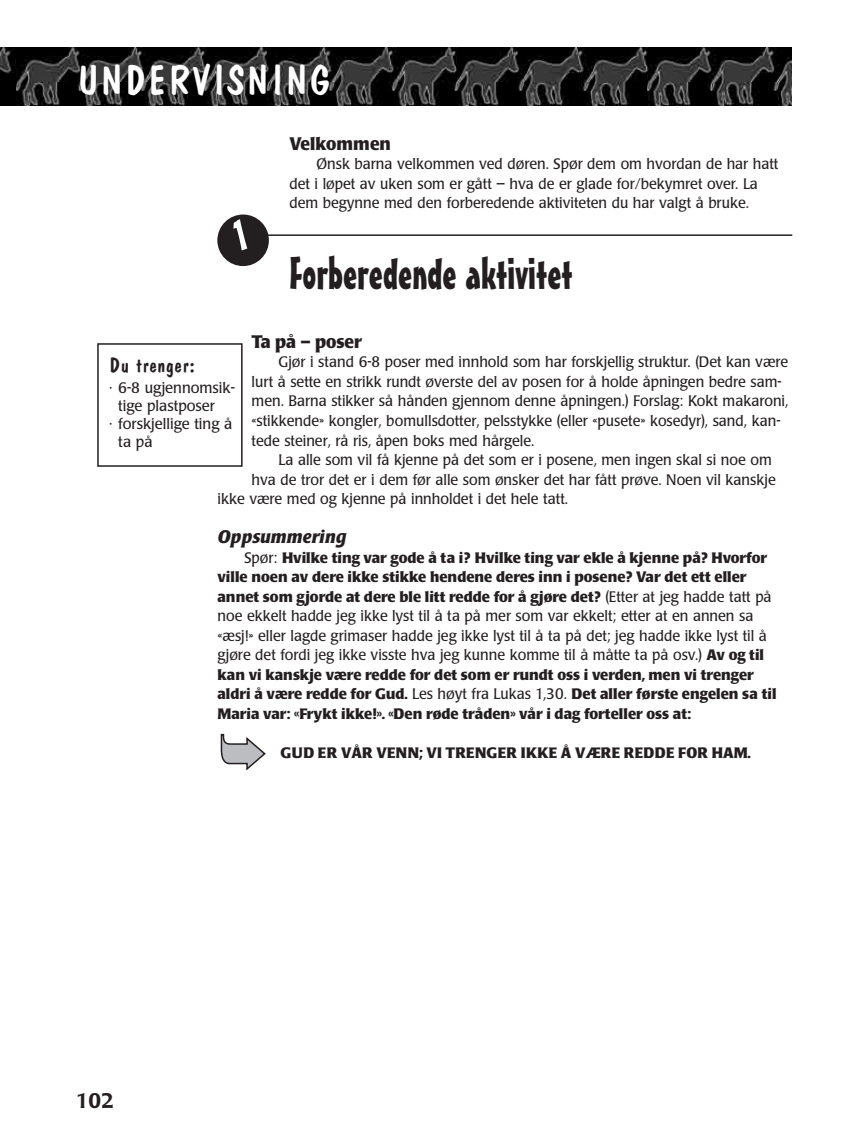
<style>
.page{position:relative;width:864px;height:1148px;background:#fff}
.page>*{position:absolute;margin:0;border:0;box-sizing:border-box;transform-origin:0 0}
.t1{font:45px "Mister Earl BT";color:#231f20}
.t2{font:42px "Dom Casual";letter-spacing:.025em;color:#fff}
.t3{font:21px "Dom Casual";color:#231f20;scale:1.05 1}
.t4{font:500 21px "Poppl Laudatio";color:#231f20}
.t5{font:700 18px "Poppl Laudatio";color:#231f20;scale:.95 1}
.t6{font:italic 700 18px "Poppl Laudatio";color:#231f20}
.t7{font:15px/19.5px "Poppl Laudatio";color:#231f20;scale:.95 1}
.t8{font:700 15px/19.5px "Poppl Laudatio";color:#231f20}
.t9{font:15px "Poppl Laudatio";color:#231f20}
.t10{font:700 15px "Poppl Laudatio";letter-spacing:.02em;color:#231f20}
.s1{font-weight:400}
</style>
<div class="page">
<img style="left:0;top:48px;width:792px;height:57px">
<div style="left:97px;top:343px;width:146px;height:124px;border:2px solid #231f20"></div>
<hr style="left:266px;top:234px;width:526px;height:2px;background:#231f20">
<svg style="left:221px;top:734px;width:45px;height:36px"></svg>
<svg style="left:217px;top:214px;width:52px;height:52px"></svg>
<h2 class="t2" style="left:77px;top:63px;width:256px">UNDERVISNING</h2>
<p class="t5" style="left:290px;top:136px;width:108px">Velkommen</p>
<p class="t7" style="left:289px;top:156px;width:516px;text-indent:27px">Ønsk barna velkommen ved døren. Spør dem om hvordan de har hatt det i løpet av uken som er gått – hva de er glade for/bekymret over. La dem begynne med den forberedende aktiviteten du har valgt å bruke.</p>
<h1 class="t1" style="left:290px;top:257px;width:285px">Forberedende aktivitet</h1>
<p class="t5" style="left:252px;top:334px;width:118px">Ta på – poser</p>
<p class="t7" style="left:252px;top:354px;width:567px;text-indent:27px">Gjør i stand 6-8 poser med innhold som har forskjellig struktur. (Det kan være lurt å sette en strikk rundt øverste del av posen for å holde åpningen bedre sam&shy;men. Barna stikker så hånden gjennom denne åpningen.) Forslag: Kokt makaroni, «stikkende» kongler, bomullsdotter, pelsstykke (eller «pusete» kosedyr), sand, kan&shy;tede steiner, rå ris, åpen boks med hårgele.</p>
<p class="t7" style="left:279px;top:451px;width:521px">La alle som vil få kjenne på det som er i posene, men ingen skal si noe om</p>
<p class="t7" style="left:252px;top:471px;width:553px">hva de tror det er i dem før alle som ønsker det har fått prøve. Noen vil kanskje</p>
<p class="t7" style="left:217px;top:490px;width:371px">ikke være med og kjenne på innholdet i det hele tatt.</p>
<p class="t6" style="left:218px;top:529px;width:130px">Oppsummering</p>
<p class="t8" style="left:217px;top:549px;width:561px;text-indent:27px"><span class="s1">Spør:</span> Hvilke ting var gode å ta i? Hvilke ting var ekle å kjenne på? Hvorfor ville noen av dere ikke stikke hendene deres inn i posene? Var det ett eller annet som gjorde at dere ble litt redde for å gjøre det? <span class="s1">(Etter at jeg hadde tatt på noe ekkelt hadde jeg ikke lyst til å ta på mer som var ekkelt; etter at en annen sa «æsj!» eller lagde grimaser hadde jeg ikke lyst til å ta på det; jeg hadde ikke lyst til å gjøre det fordi jeg ikke visste hva jeg kunne komme til å måtte ta på osv.)</span> Av og til kan vi kanskje være redde for det som er rundt oss i verden, men vi trenger aldri å være redde for Gud. <span class="s1">Les høyt fra Lukas 1,30.</span> Det aller første engelen sa til Maria var: «Frykt ikke!». «Den røde tråden» vår i dag forteller oss at:</p>
<p class="t10" style="left:281px;top:746px;width:471px">GUD ER VÅR VENN; VI TRENGER IKKE Å VÆRE REDDE FOR HAM.</p>
<h3 class="t3" style="left:109px;top:357px;width:83px">Du trenger:</h3>
<p class="t9" style="left:109px;top:381px;width:127px">· 6-8 ugjennomsik-</p>
<p class="t9" style="left:118px;top:399px;width:98px">tige plastposer</p>
<p class="t9" style="left:109px;top:417px;width:125px">· forskjellige ting å</p>
<p class="t9" style="left:118px;top:435px;width:36px">ta på</p>
<h3 class="t4" style="left:76px;top:1091px;width:40px">102</h3>
</div>
